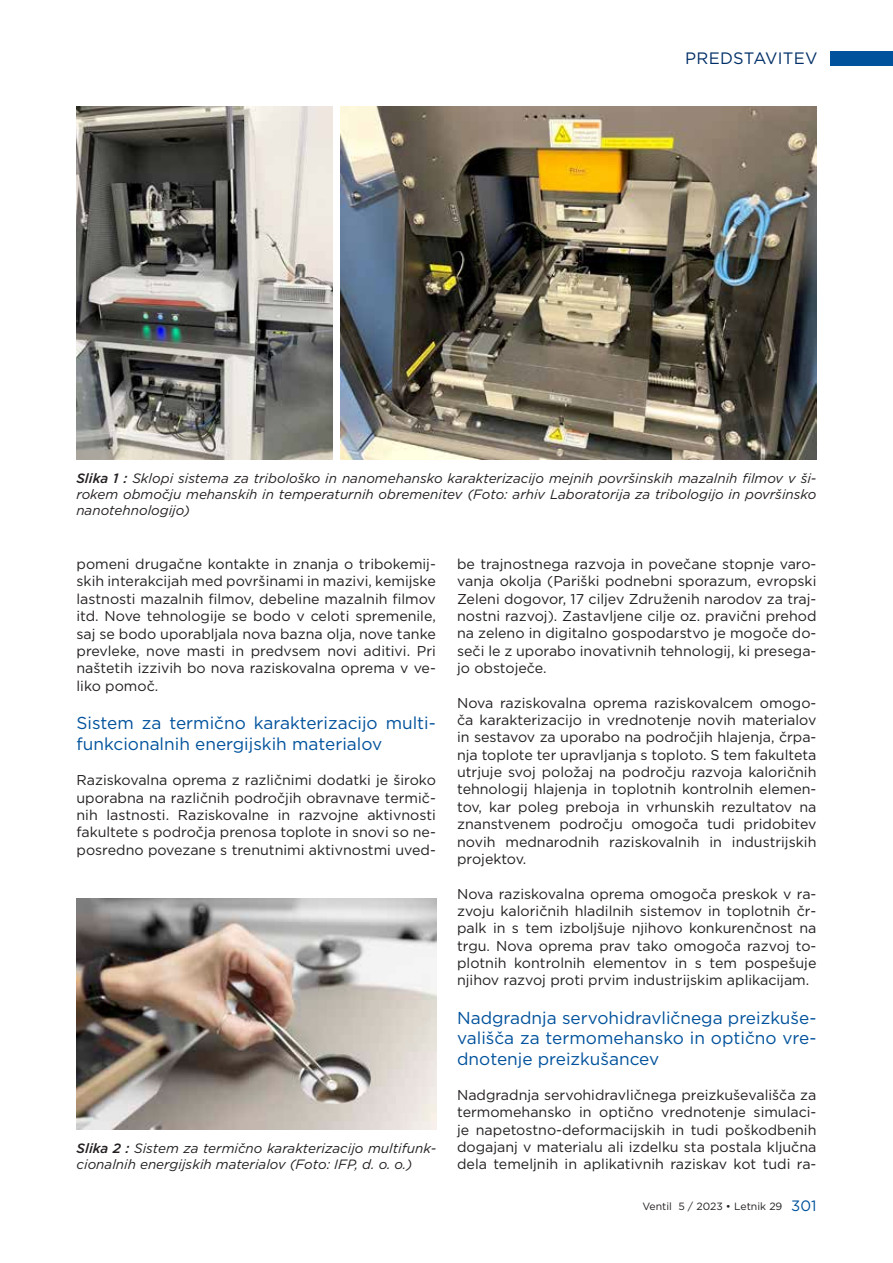
<style>
.page{position:relative;width:893px;height:1263px;background:#fff}
.page>*{position:absolute;margin:0;border:0;box-sizing:border-box;transform-origin:0 0}
.t1{font:17.25px/21px "Gotham";color:#00529c}
.t2{font:16.5px "Gotham";letter-spacing:.02em;color:#002f67}
.t3{font:14.25px/17.4px "Gotham";color:#231f20;text-align:justify}
.t4{font:italic 13.5px/16.2px "Gotham";color:#231f20;text-align:justify}
.t5{font:10.5px "Gotham";color:#231f20}
.s1{font-weight:500}
.s2{font-size:15px;color:#00529c}
</style>
<div class="page">
<div style="left:831px;top:51px;width:62px;height:14px;background:#00529c"></div>
<img style="left:340px;top:106px;width:476px;height:353px">
<img style="left:76px;top:106px;width:257px;height:353px">
<img style="left:77px;top:898px;width:359px;height:232px">
<p class="t2" style="left:685px;top:48px;width:134px">PREDSTAVITEV</p>
<p class="t4" style="left:76px;top:469px;width:742px"><span class="s1">Slika 1 :</span> Sklopi sistema za tribološko in nanomehansko karakterizacijo mejnih površinskih mazalnih filmov v ši&shy;rokem območju mehanskih in temperaturnih obremenitev (Foto: arhiv Laboratorija za tribologijo in površinsko nanotehnologijo)</p>
<p class="t3" style="left:77px;top:555px;width:361px">pomeni drugačne kontakte in znanja o tribokemij&shy;skih interakcijah med površinami in mazivi, kemijske lastnosti mazalnih filmov, debeline mazalnih filmov itd. Nove tehnologije se bodo v celoti spremenile, saj se bodo uporabljala nova bazna olja, nove tanke prevleke, nove masti in predvsem novi aditivi. Pri naštetih izzivih bo nova raziskovalna oprema v ve&shy;liko pomoč.</p>
<p class="t1" style="left:77px;top:712px;width:361px">Sistem za termično karakterizacijo multi&shy;funkcionalnih energijskih materialov</p>
<p class="t3" style="left:77px;top:771px;width:361px">Raziskovalna oprema z različnimi dodatki je široko uporabna na različnih področjih obravnave termič&shy;nih lastnosti. Raziskovalne in razvojne aktivnosti fakultete s področja prenosa toplote in snovi so ne&shy;posredno povezane s trenutnimi aktivnostmi uved-</p>
<p class="t4" style="left:77px;top:1140px;width:361px"><span class="s1">Slika 2 :</span> Sistem za termično karakterizacijo multifunk&shy;cionalnih energijskih materialov (Foto: IFP, d. o. o.)</p>
<p class="t3" style="left:457px;top:555px;width:361px">be trajnostnega razvoja in povečane stopnje varo&shy;vanja okolja (Pariški podnebni sporazum, evropski Zeleni dogovor, 17 ciljev Združenih narodov za traj&shy;nostni razvoj). Zastavljene cilje oz. pravični prehod na zeleno in digitalno gospodarstvo je mogoče do&shy;seči le z uporabo inovativnih tehnologij, ki presega&shy;jo obstoječe.</p>
<p class="t3" style="left:457px;top:694px;width:361px">Nova raziskovalna oprema raziskovalcem omogo&shy;ča karakterizacijo in vrednotenje novih materialov in sestavov za uporabo na področjih hlajenja, črpa&shy;nja toplote ter upravljanja s toploto. S tem fakulteta utrjuje svoj položaj na področju razvoja kaloričnih tehnologij hlajenja in toplotnih kontrolnih elemen&shy;tov, kar poleg preboja in vrhunskih rezultatov na znanstvenem področju omogoča tudi pridobitev novih mednarodnih raziskovalnih in industrijskih projektov.</p>
<p class="t3" style="left:457px;top:884px;width:361px">Nova raziskovalna oprema omogoča preskok v ra&shy;zvoju kaloričnih hladilnih sistemov in toplotnih čr&shy;palk in s tem izboljšuje njihovo konkurenčnost na trgu. Nova oprema prav tako omogoča razvoj to&shy;plotnih kontrolnih elementov in s tem pospešuje njihov razvoj proti prvim industrijskim aplikacijam.</p>
<p class="t1" style="left:457px;top:1006px;width:361px;text-align:justify">Nadgradnja servohidravličnega preizkuše&shy;vališča za termomehansko in optično vre&shy;dnotenje preizkušancev</p>
<p class="t3" style="left:457px;top:1086px;width:361px">Nadgradnja servohidravličnega preizkuševališča za termomehansko in optično vrednotenje simulaci&shy;je napetostno-deformacijskih in tudi poškodbenih dogajanj v materialu ali izdelku sta postala ključna dela temeljnih in aplikativnih raziskav kot tudi ra-</p>
<p class="t5" style="left:642px;top:1199px;width:175px">Ventil 5 / 2023 • Letnik 29 <span class="s2">301</span></p>
</div>
